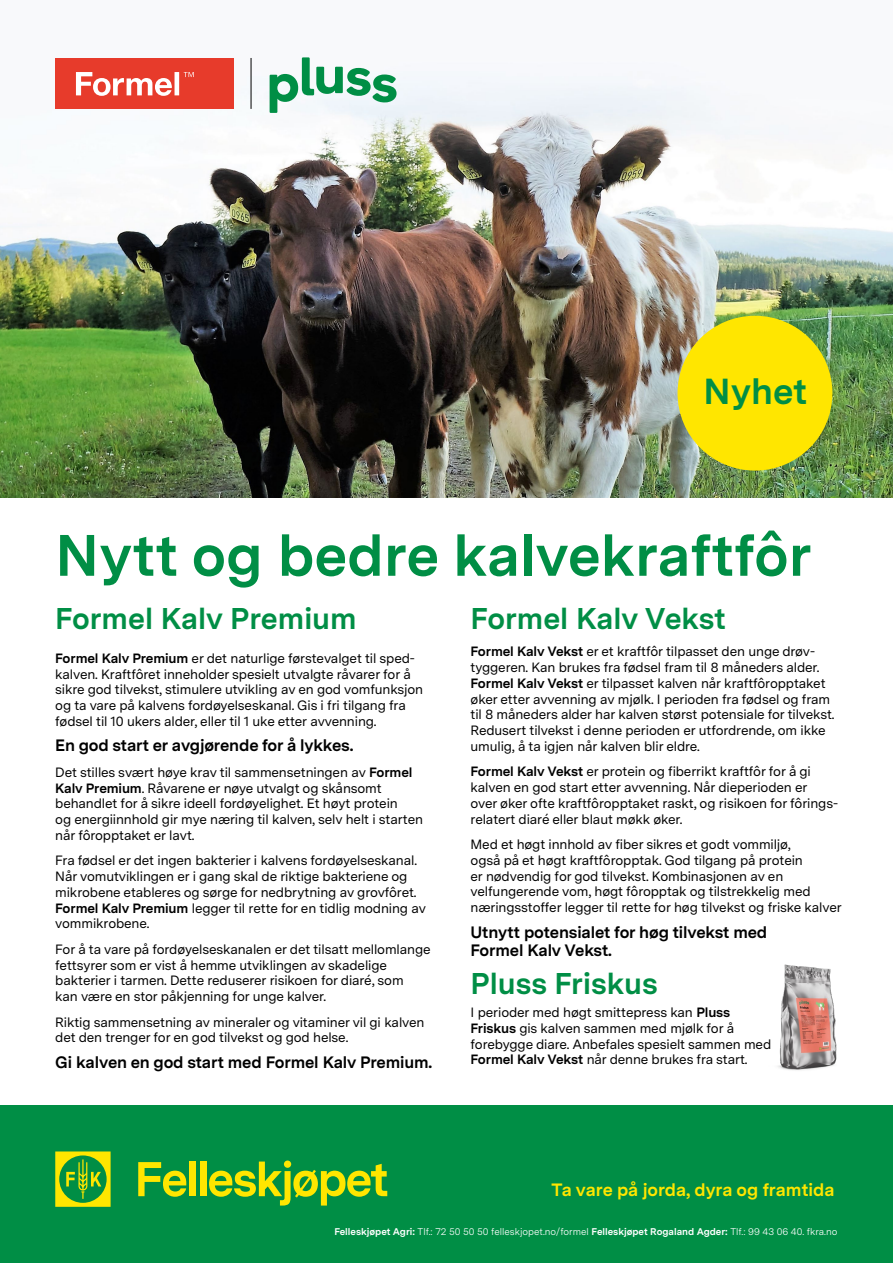
<style>
.page{position:relative;width:893px;height:1263px;background:#fff}
.page>*{position:absolute;margin:0;border:0;box-sizing:border-box;transform-origin:0 0}
.t1{font:700 58.35px "FK Messina";color:#008e45}
.t2{font:700 36.15px "FK Messina";color:#008e45}
.t3{font:700 30px "FK Messina";color:#008e45}
.t4{font:700 17.85px "FK Messina";color:#ffe600}
.t5{font:700 16.5px/18.8px "FK Messina";letter-spacing:-.01em;color:#000}
.t6{font:13.5px/15.8px "FK Messina";letter-spacing:-.01em;color:#000}
.t7{font:9.75px "FK Messina";color:#fff}
.s1{font-weight:700}
</style>
<div class="page">
<img style="left:0;top:57px;width:893px;height:440px">
<div style="left:0;top:1105px;width:893px;height:158px;background:#008e45"></div>
<div style="left:190px;top:1161px;width:6px;height:35px;background:#ffe600"></div>
<div style="left:200px;top:1161px;width:6px;height:35px;background:#ffe600"></div>
<svg style="left:209px;top:1161px;width:178px;height:44px"></svg>
<svg style="left:138px;top:1162px;width:48px;height:35px"></svg>
<svg style="left:55px;top:1151px;width:56px;height:56px"></svg>
<div style="left:284px;top:1160px;width:7px;height:8px;background:#ffe600;border-radius:50%"></div>
<div style="left:677px;top:316px;width:155px;height:155px;background:#ffe600;border-radius:50%"></div>
<div style="left:55px;top:58px;width:179px;height:51px;background:#e73b2b"></div>
<svg style="left:76px;top:72px;width:118px;height:24px"></svg>
<svg style="left:270px;top:57px;width:127px;height:56px"></svg>
<hr style="left:251px;top:58px;width:1px;height:51px;background:#000">
<img style="left:778px;top:964px;width:59px;height:106px">
<h2 class="t2" style="left:704px;top:365px;width:105px">Nyhet</h2>
<h1 class="t1" style="left:55px;top:512px;width:758px">Nytt og bedre kalvekraftfôr</h1>
<h3 class="t3" style="left:55px;top:596px;width:303px">Formel Kalv Premium</h3>
<h3 class="t3" style="left:471px;top:596px;width:257px">Formel Kalv Vekst</h3>
<p class="t6" style="left:55px;top:650px;width:369px"><span class="s1">Formel Kalv Premium</span> er det naturlige førstevalget til sped&shy;kalven. Kraftfôret inneholder spesielt utvalgte råvarer for å sikre god tilvekst, stimulere utvikling av en god vomfunksjon og ta vare på kalvens fordøyelseskanal. Gis i fri tilgang fra fødsel til 10 ukers alder, eller til 1 uke etter avvenning.</p>
<p class="t5" style="left:55px;top:735px;width:300px">En god start er avgjørende for å lykkes.</p>
<p class="t6" style="left:55px;top:764px;width:369px">Det stilles svært høye krav til sammensetningen av <span class="s1">Formel Kalv Premium</span>. Råvarene er nøye utvalgt og skånsomt behandlet for å sikre ideell fordøyelighet. Et høyt protein<br>og energiinnhold gir mye næring til kalven, selv helt i starten når fôropptaket er lavt.</p>
<p class="t6" style="left:55px;top:852px;width:372px">Fra fødsel er det ingen bakterier i kalvens fordøyelseskanal.<br>Når vomutviklingen er i gang skal de riktige bakteriene og mikrobene etableres og sørge for nedbrytning av grovfôret.<br><span class="s1">Formel Kalv Premium</span> legger til rette for en tidlig modning av vommikrobene.</p>
<p class="t6" style="left:55px;top:941px;width:377px">For å ta vare på fordøyelseskanalen er det tilsatt mellomlange fettsyrer som er vist å hemme utviklingen av skadelige bakterier i tarmen. Dette reduserer risikoen for diaré, som<br>kan være en stor påkjenning for unge kalver.</p>
<p class="t6" style="left:55px;top:1013px;width:371px">Riktig sammensetning av mineraler og vitaminer vil gi kalven det den trenger for en god tilvekst og god helse.</p>
<p class="t5" style="left:55px;top:1052px;width:378px">Gi kalven en god start med Formel Kalv Premium.</p>
<p class="t6" style="left:471px;top:643px;width:365px"><span class="s1">Formel Kalv Vekst</span> er et kraftfôr tilpasset den unge drøv&shy;tyggeren. Kan brukes fra fødsel fram til 8 måneders alder.<br><span class="s1">Formel Kalv Vekst</span> er tilpasset kalven når kraftfôropptaket øker etter avvenning av mjølk. I perioden fra fødsel og fram til 8 måneders alder har kalven størst potensiale for tilvekst.<br>Redusert tilvekst i denne perioden er utfordrende, om ikke umulig, å ta igjen når kalven blir eldre.</p>
<p class="t6" style="left:471px;top:763px;width:369px"><span class="s1">Formel Kalv Vekst</span> er protein og fiberrikt kraftfôr for å gi kalven en god start etter avvenning. Når dieperioden er<br>over øker ofte kraftfôropptaket raskt, og risikoen for fôrings&shy;relatert diaré eller blaut møkk øker.</p>
<p class="t6" style="left:471px;top:836px;width:373px">Med et høgt innhold av fiber sikres et godt vommiljø,<br>også på et høgt kraftfôropptak. God tilgang på protein<br>er nødvendig for god tilvekst. Kombinasjonen av en velfungerende vom, høgt fôropptak og tilstrekkelig med næringsstoffer legger til rette for høg tilvekst og friske kalver</p>
<p class="t5" style="left:471px;top:922px;width:298px">Utnytt potensialet for høg tilvekst med<br>Formel Kalv Vekst.</p>
<h3 class="t3" style="left:471px;top:962px;width:189px">Pluss Friskus</h3>
<p class="t6" style="left:471px;top:1004px;width:302px">I perioder med høgt smittepress kan <span class="s1">Pluss Friskus</span> gis kalven sammen med mjølk for å forebygge diare. Anbefales spesielt sammen med <span class="s1">Formel Kalv Vekst</span> når denne brukes fra start.</p>
<h3 class="t4" style="left:552px;top:1176px;width:285px">Ta vare på jorda, dyra og framtida</h3>
<p class="t7" style="left:334px;top:1225px;width:504px"><span class="s1">Felleskjøpet Agri:</span> Tlf.: 72 50 50 50 felleskjopet.no/formel <span class="s1">Felleskjøpet Rogaland Agder:</span> Tlf.: 99 43 06 40. fkra.no</p>
</div>
